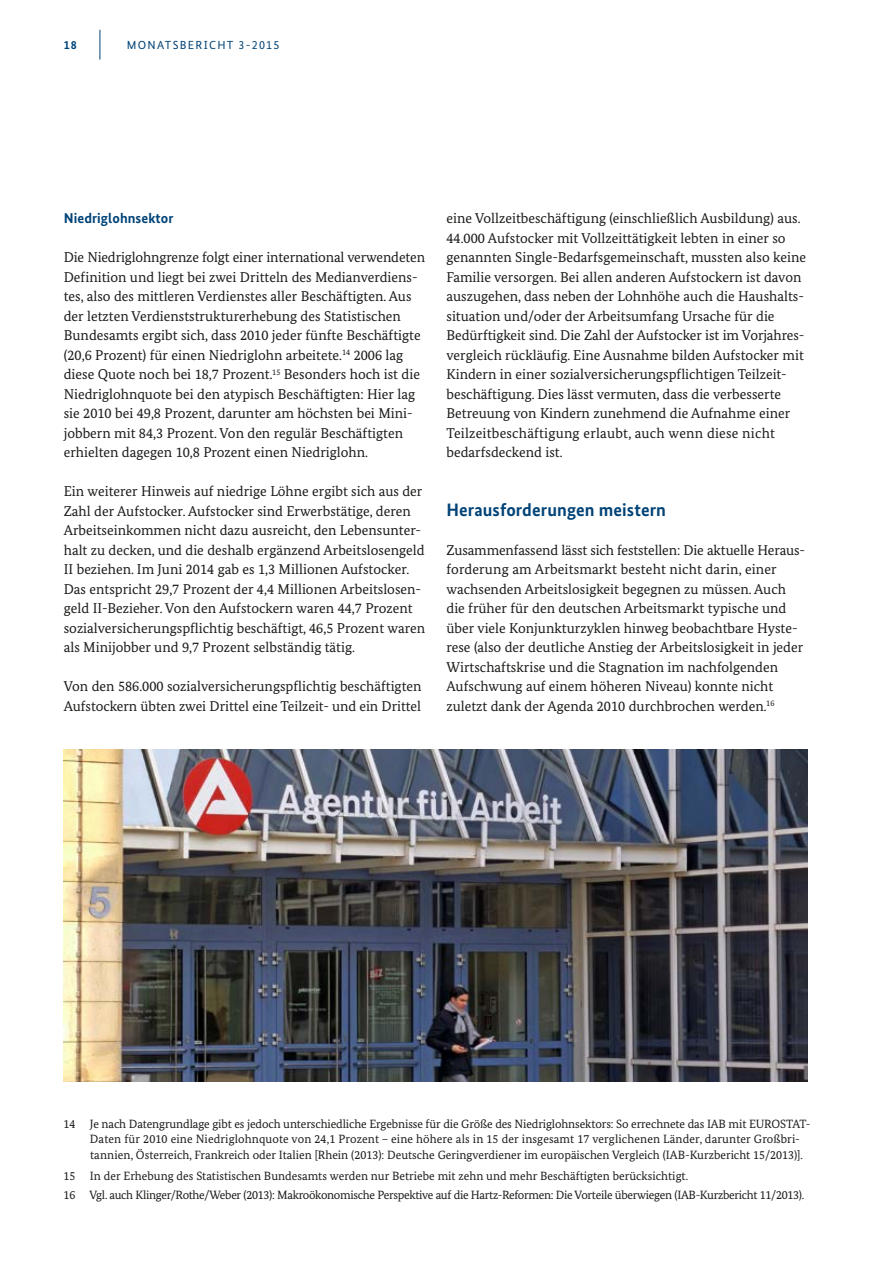
<style>
.page{position:relative;width:893px;height:1263px;background:#fff}
.page>*{position:absolute;margin:0;border:0;box-sizing:border-box;transform-origin:0 0}
.t1{font:700 18px "Bundes Sans";letter-spacing:.005em;color:#004377}
.t2{font:14.25px/19.5px "Bundes Serif";color:#1a1a18}
.t3{font:700 14.25px "Bundes Sans";letter-spacing:.005em;color:#004377}
.t4{font:12px/15.8px "Bundes Serif";color:#1a1a18}
.t5{font:12px "Bundes Serif";letter-spacing:-.025em;color:#1a1a18}
.t6{font:700 12px "Bundes Sans";color:#004377}
.t7{font:11.7px "Bundes Sans";letter-spacing:.11em;color:#004377}
.s1{font-size:12px}
</style>
<div class="page">
<hr style="left:100px;top:30px;width:1px;height:30px;background:#004377">
<img style="left:64px;top:750px;width:744px;height:331px">
<p class="t6" style="left:64px;top:37px;width:15px">18</p>
<p class="t7" style="left:127px;top:38px;width:154px">MONATSBERICHT <span class="s1">3-2015</span></p>
<h5 class="t3" style="left:64px;top:210px;width:111px">Niedriglohnsektor</h5>
<p class="t2" style="left:64px;top:248px;width:363px">Die Niedriglohngrenze folgt einer international verwendeten Definition und liegt bei zwei Dritteln des Medianverdiens&shy;tes, also des mittleren Verdienstes aller Beschäftigten. Aus der letzten Verdienststrukturerhebung des Statistischen Bundesamts ergibt sich, dass 2010 jeder fünfte Beschäftigte (20,6 Prozent) für einen Niedriglohn arbeitete.<sup>14</sup> 2006 lag diese Quote noch bei 18,7 Prozent.<sup>15</sup> Besonders hoch ist die Niedriglohnquote bei den atypisch Beschäftigten: Hier lag sie 2010 bei 49,8 Prozent, darunter am höchsten bei Mini&shy;jobbern mit 84,3 Prozent. Von den regulär Beschäftigten erhielten dagegen 10,8 Prozent einen Niedriglohn.</p>
<p class="t2" style="left:64px;top:482px;width:363px">Ein weiterer Hinweis auf niedrige Löhne ergibt sich aus der Zahl der Aufstocker. Aufstocker sind Erwerbstätige, deren Arbeitseinkommen nicht dazu ausreicht, den Lebensunter&shy;halt zu decken, und die deshalb ergänzend Arbeitslosengeld II beziehen. Im Juni 2014 gab es 1,3 Millionen Aufstocker.<br>Das entspricht 29,7 Prozent der 4,4 Millionen Arbeitslosen&shy;geld II-Bezieher. Von den Aufstockern waren 44,7 Prozent sozialversicherungspflichtig beschäftigt, 46,5 Prozent waren als Minijobber und 9,7 Prozent selbständig tätig.</p>
<p class="t2" style="left:64px;top:677px;width:359px">Von den 586.000 sozialversicherungspflichtig beschäftigten<br>Aufstockern übten zwei Drittel eine Teilzeit- und ein Drittel</p>
<p class="t2" style="left:446px;top:209px;width:361px">eine Vollzeitbeschäftigung (einschließlich Ausbildung) aus.<br>44.000 Aufstocker mit Vollzeittätigkeit lebten in einer so genannten Single-Bedarfsgemeinschaft, mussten also keine Familie versorgen. Bei allen anderen Aufstockern ist davon auszugehen, dass neben der Lohnhöhe auch die Haushalts&shy;situation und/oder der Arbeitsumfang Ursache für die Bedürftigkeit sind. Die Zahl der Aufstocker ist im Vorjahres&shy;vergleich rückläufig. Eine Ausnahme bilden Aufstocker mit Kindern in einer sozialversicherungspflichtigen Teilzeit&shy;beschäftigung. Dies lässt vermuten, dass die verbesserte Betreuung von Kindern zunehmend die Aufnahme einer Teilzeitbeschäftigung erlaubt, auch wenn diese nicht bedarfsdeckend ist.</p>
<h4 class="t1" style="left:446px;top:499px;width:221px">Herausforderungen meistern</h4>
<p class="t2" style="left:446px;top:540px;width:360px">Zusammenfassend lässt sich feststellen: Die aktuelle Heraus&shy;forderung am Arbeitsmarkt besteht nicht darin, einer wachsenden Arbeitslosigkeit begegnen zu müssen. Auch die früher für den deutschen Arbeitsmarkt typische und über viele Konjunkturzyklen hinweg beobachtbare Hyste&shy;rese (also der deutliche Anstieg der Arbeitslosigkeit in jeder Wirtschaftskrise und die Stagnation im nachfolgenden Aufschwung auf einem höheren Niveau) konnte nicht zuletzt dank der Agenda 2010 durchbrochen werden.<sup>16</sup></p>
<p class="t4" style="left:90px;top:1115px;width:722px;text-indent:-26px">14 Je nach Datengrundlage gibt es jedoch unterschiedliche Ergebnisse für die Größe des Niedriglohnsektors: So errechnete das IAB mit EUROSTAT-<br>Daten für 2010 eine Niedriglohnquote von 24,1 Prozent – eine höhere als in 15 der insgesamt 17 verglichenen Länder, darunter Großbri&shy;tannien, Österreich, Frankreich oder Italien [Rhein (2013): Deutsche Geringverdiener im europäischen Vergleich (IAB-Kurzbericht 15/2013)].</p>
<p class="t4" style="left:64px;top:1167px;width:626px">15 In der Erhebung des Statistischen Bundesamts werden nur Betriebe mit zehn und mehr Beschäftigten berücksichtigt.</p>
<p class="t5" style="left:64px;top:1188px;width:742px">16 Vgl. auch Klinger/Rothe/Weber (2013): Makroökonomische Perspektive auf die Hartz-Reformen: Die Vorteile überwiegen (IAB-Kurzbericht 11/2013).</p>
</div>
